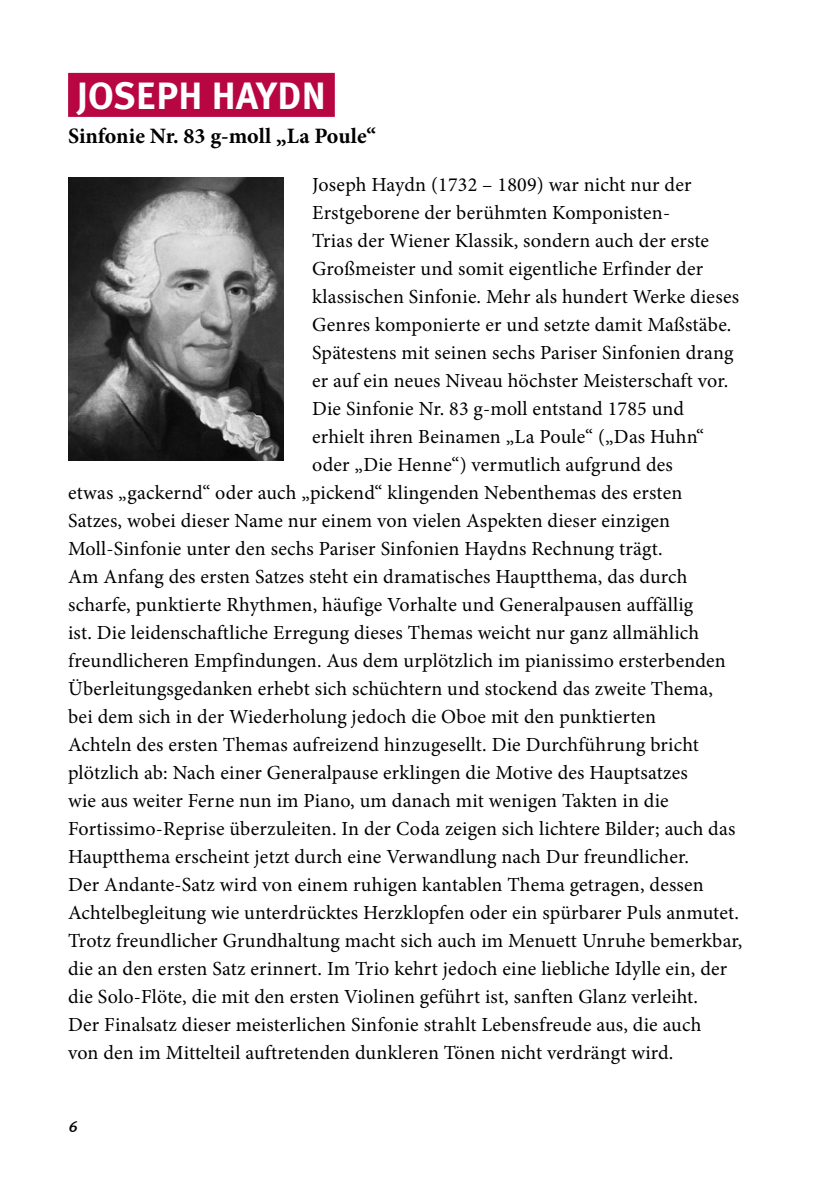
<style>
.page{position:relative;width:840px;height:1191px;background:#fff}
.page>*{position:absolute;margin:0;border:0;box-sizing:border-box;transform-origin:0 0}
.t1{font:700 38px "Meta Plus";color:#fff}
.t2{font:700 22px "Minion Pro";color:#000}
.t3{font:20px "Minion Pro";letter-spacing:.01em;color:#000}
.t4{font:italic 16px "Meta Medium LF";color:#000}
</style>
<div class="page">
<div style="left:68px;top:73px;width:266px;height:44px;background:#b70642"></div>
<img style="left:68px;top:177px;width:215px;height:284px">
<h1 class="t1" style="left:77px;top:74px;width:251px">JOSEPH HAYDN</h1>
<p class="t2" style="left:68px;top:120px;width:309px">Sinfonie Nr. 83 g-moll „La Poule“</p>
<p class="t3" style="left:312px;top:171px;width:380px">Joseph Haydn (1732 – 1809) war nicht nur der</p>
<p class="t3" style="left:312px;top:199px;width:359px">Erstgeborene der berühmten Komponisten-</p>
<p class="t3" style="left:312px;top:227px;width:398px">Trias der Wiener Klassik, sondern auch der erste</p>
<p class="t3" style="left:312px;top:255px;width:392px">Großmeister und somit eigentliche Erfinder der</p>
<p class="t3" style="left:312px;top:283px;width:428px">klassischen Sinfonie. Mehr als hundert Werke dieses</p>
<p class="t3" style="left:312px;top:311px;width:420px">Genres komponierte er und setzte damit Maßstäbe.</p>
<p class="t3" style="left:312px;top:339px;width:422px">Spätestens mit seinen sechs Pariser Sinfonien drang</p>
<p class="t3" style="left:312px;top:367px;width:417px">er auf ein neues Niveau höchster Meisterschaft vor.</p>
<p class="t3" style="left:312px;top:395px;width:373px">Die Sinfonie Nr. 83 g-moll entstand 1785 und</p>
<p class="t3" style="left:312px;top:423px;width:393px">erhielt ihren Beinamen „La Poule“ („Das Huhn“</p>
<p class="t3" style="left:312px;top:451px;width:362px">oder „Die Henne“) vermutlich aufgrund des</p>
<p class="t3" style="left:68px;top:479px;width:615px">etwas „gackernd“ oder auch „pickend“ klingenden Nebenthemas des ersten</p>
<p class="t3" style="left:68px;top:507px;width:603px">Satzes, wobei dieser Name nur einem von vielen Aspekten dieser einzigen</p>
<p class="t3" style="left:68px;top:535px;width:595px">Moll-Sinfonie unter den sechs Pariser Sinfonien Haydns Rechnung trägt.</p>
<p class="t3" style="left:68px;top:563px;width:620px">Am Anfang des ersten Satzes steht ein dramatisches Hauptthema, das durch</p>
<p class="t3" style="left:68px;top:591px;width:626px">scharfe, punktierte Rhythmen, häufige Vorhalte und Generalpausen auffällig</p>
<p class="t3" style="left:68px;top:619px;width:632px">ist. Die leidenschaftliche Erregung dieses Themas weicht nur ganz allmählich</p>
<p class="t3" style="left:68px;top:647px;width:659px">freundlicheren Empfindungen. Aus dem urplötzlich im pianissimo ersterbenden</p>
<p class="t3" style="left:68px;top:675px;width:646px">Überleitungsgedanken erhebt sich schüchtern und stockend das zweite Thema,</p>
<p class="t3" style="left:68px;top:703px;width:589px">bei dem sich in der Wiederholung jedoch die Oboe mit den punktierten</p>
<p class="t3" style="left:68px;top:731px;width:632px">Achteln des ersten Themas aufreizend hinzugesellt. Die Durchführung bricht</p>
<p class="t3" style="left:68px;top:759px;width:620px">plötzlich ab: Nach einer Generalpause erklingen die Motive des Hauptsatzes</p>
<p class="t3" style="left:68px;top:787px;width:602px">wie aus weiter Ferne nun im Piano, um danach mit wenigen Takten in die</p>
<p class="t3" style="left:68px;top:815px;width:668px">Fortissimo-Reprise überzuleiten. In der Coda zeigen sich lichtere Bilder; auch das</p>
<p class="t3" style="left:68px;top:843px;width:622px">Hauptthema erscheint jetzt durch eine Verwandlung nach Dur freundlicher.</p>
<p class="t3" style="left:68px;top:871px;width:637px">Der Andante-Satz wird von einem ruhigen kantablen Thema getragen, dessen</p>
<p class="t3" style="left:68px;top:899px;width:672px">Achtelbegleitung wie unterdrücktes Herzklopfen oder ein spürbarer Puls anmutet.</p>
<p class="t3" style="left:68px;top:927px;width:675px">Trotz freundlicher Grundhaltung macht sich auch im Menuett Unruhe bemerkbar,</p>
<p class="t3" style="left:68px;top:955px;width:660px">die an den ersten Satz erinnert. Im Trio kehrt jedoch eine liebliche Idylle ein, der</p>
<p class="t3" style="left:68px;top:983px;width:631px">die Solo-Flöte, die mit den ersten Violinen geführt ist, sanften Glanz verleiht.</p>
<p class="t3" style="left:68px;top:1011px;width:634px">Der Finalsatz dieser meisterlichen Sinfonie strahlt Lebensfreude aus, die auch</p>
<p class="t3" style="left:68px;top:1039px;width:606px">von den im Mittelteil auftretenden dunkleren Tönen nicht verdrängt wird.</p>
<p class="t4" style="left:68px;top:1117px;width:14px">6</p>
</div>
